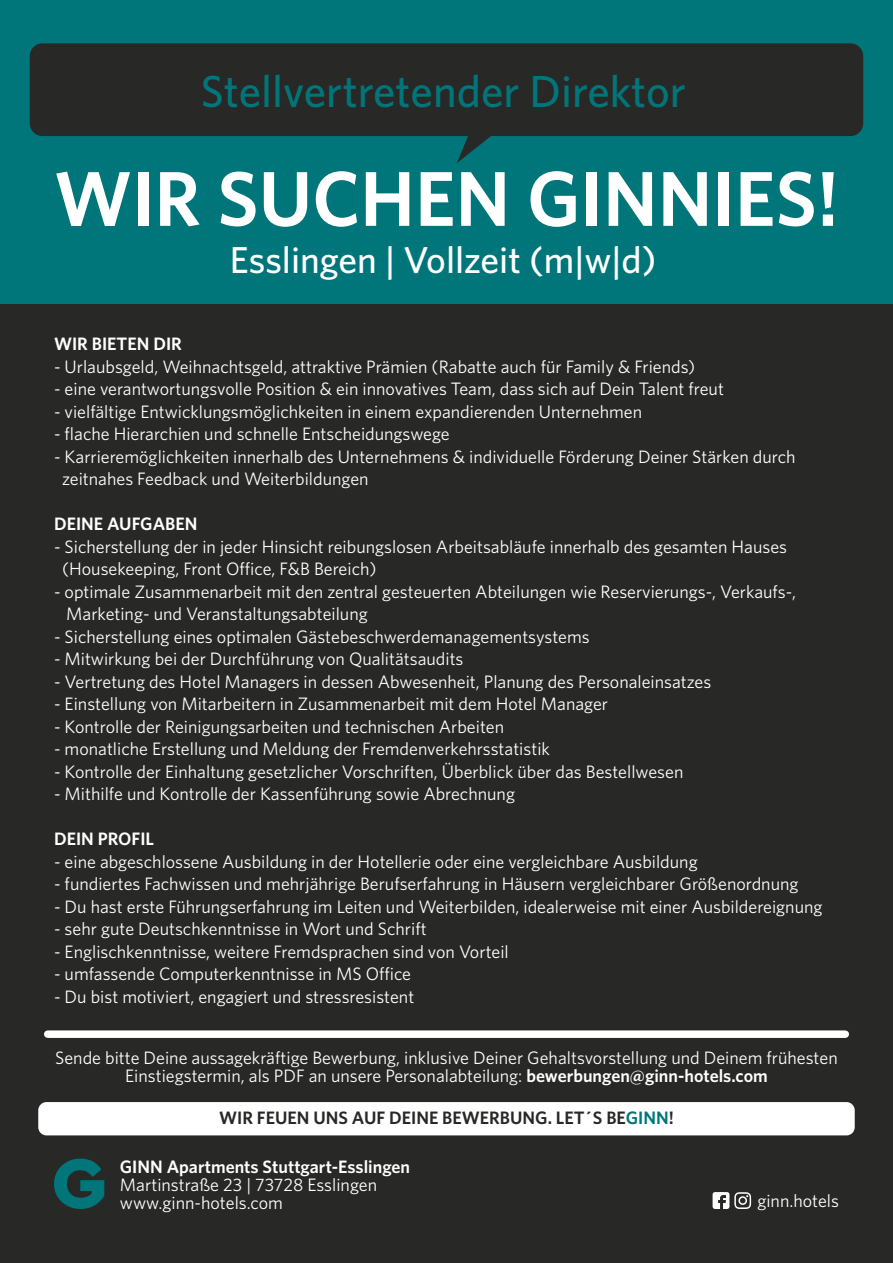
<style>
.page{position:relative;width:893px;height:1263px;background:#fff}
.page>*{position:absolute;margin:0;border:0;box-sizing:border-box;transform-origin:0 0}
.t1{font:600 77.85px "Whitney";color:#fff}
.t2{font:500 45px "Whitney";color:#00767a}
.t3{font:500 37.5px "Whitney";color:#fff}
.t4{font:18px/22.5px "Whitney";color:#fff}
.t5{font:600 18px "Whitney";color:#fff}
.t6{font:600 18px "Whitney";color:#282827}
.s1{font-weight:600}
.s2{color:#00767a}
</style>
<div class="page">
<div style="left:0;top:0;width:893px;height:304px;background:#00767a"></div>
<div style="left:0;top:304px;width:893px;height:959px;background:#282827"></div>
<div style="left:38px;top:1102px;width:817px;height:33px;background:#fff;border-radius:8px"></div>
<div style="left:30px;top:43px;width:833px;height:93px;background:#282827;border-radius:13px"></div>
<svg style="left:457px;top:136px;width:34px;height:27px"></svg>
<svg style="left:54px;top:1158px;width:50px;height:51px"></svg>
<div style="left:48px;top:1030px;width:797px;height:8px;background:#fff"></div>
<svg style="left:713px;top:1192px;width:38px;height:17px"></svg>
<h2 class="t2" style="left:201px;top:61px;width:487px">Stellvertretender Direktor</h2>
<h1 class="t1" style="left:54px;top:147px;width:786px">WIR SUCHEN GINNIES!</h1>
<h3 class="t3" style="left:230px;top:235px;width:428px">Esslingen | Vollzeit (m|w|d)</h3>
<p class="t5" style="left:54px;top:332px;width:129px">WIR BIETEN DIR</p>
<p class="t4" style="left:54px;top:355px;width:643px">- Urlaubsgeld, Weihnachtsgeld, attraktive Prämien (Rabatte auch für Family &amp; Friends)</p>
<p class="t4" style="left:54px;top:377px;width:671px">- eine verantwortungsvolle Position &amp; ein innovatives Team, dass sich auf Dein Talent freut</p>
<p class="t4" style="left:54px;top:400px;width:590px">- vielfältige Entwicklungsmöglichkeiten in einem expandierenden Unternehmen</p>
<p class="t4" style="left:54px;top:422px;width:397px">- flache Hierarchien und schnelle Entscheidungswege</p>
<p class="t4" style="left:62px;top:445px;width:735px;text-indent:-8px">- Karrieremöglichkeiten innerhalb des Unternehmens &amp; individuelle Förderung Deiner Stärken durch zeitnahes Feedback und Weiterbildungen</p>
<p class="t5" style="left:54px;top:512px;width:145px">DEINE AUFGABEN</p>
<p class="t4" style="left:62px;top:535px;width:726px;text-indent:-8px">- Sicherstellung der in jeder Hinsicht reibungslosen Arbeitsabläufe innerhalb des gesamten Hauses (Housekeeping, Front Office, F&amp;B Bereich)</p>
<p class="t4" style="left:66px;top:580px;width:731px;text-indent:-12px">- optimale Zusammenarbeit mit den zentral gesteuerten Abteilungen wie Reservierungs-, Verkaufs-,<br>Marketing- und Veranstaltungsabteilung</p>
<p class="t4" style="left:54px;top:625px;width:537px">- Sicherstellung eines optimalen Gästebeschwerdemanagementsystems</p>
<p class="t4" style="left:54px;top:647px;width:411px">- Mitwirkung bei der Durchführung von Qualitätsaudits</p>
<p class="t4" style="left:54px;top:670px;width:659px">- Vertretung des Hotel Managers in dessen Abwesenheit, Planung des Personaleinsatzes</p>
<p class="t4" style="left:54px;top:692px;width:556px">- Einstellung von Mitarbeitern in Zusammenarbeit mit dem Hotel Manager</p>
<p class="t4" style="left:54px;top:715px;width:452px">- Kontrolle der Reinigungsarbeiten und technischen Arbeiten</p>
<p class="t4" style="left:54px;top:737px;width:497px">- monatliche Erstellung und Meldung der Fremdenverkehrsstatistik</p>
<p class="t4" style="left:54px;top:760px;width:631px">- Kontrolle der Einhaltung gesetzlicher Vorschriften, Überblick über das Bestellwesen</p>
<p class="t4" style="left:54px;top:782px;width:462px">- Mithilfe und Kontrolle der Kassenführung sowie Abrechnung</p>
<p class="t5" style="left:54px;top:827px;width:102px">DEIN PROFIL</p>
<p class="t4" style="left:54px;top:850px;width:645px">- eine abgeschlossene Ausbildung in der Hotellerie oder eine vergleichbare Ausbildung</p>
<p class="t4" style="left:54px;top:872px;width:746px">- fundiertes Fachwissen und mehrjährige Berufserfahrung in Häusern vergleichbarer Größenordnung</p>
<p class="t4" style="left:54px;top:895px;width:770px">- Du hast erste Führungserfahrung im Leiten und Weiterbilden, idealerweise mit einer Ausbildereignung</p>
<p class="t4" style="left:54px;top:917px;width:374px">- sehr gute Deutschkenntnisse in Wort und Schrift</p>
<p class="t4" style="left:54px;top:940px;width:456px">- Englischkenntnisse, weitere Fremdsprachen sind von Vorteil</p>
<p class="t4" style="left:54px;top:962px;width:359px">- umfassende Computerkenntnisse in MS Office</p>
<p class="t4" style="left:54px;top:985px;width:362px">- Du bist motiviert, engagiert und stressresistent</p>
<p class="t4" style="left:55px;top:1049px;width:784px;line-height:18px;text-align:center">Sende bitte Deine aussagekräftige Bewerbung, inklusive Deiner Gehaltsvorstellung und Deinem frühesten<br>Einstiegstermin, als PDF an unsere Personalabteilung: <span class="s1">bewerbungen@ginn-hotels.com</span></p>
<p class="t6" style="left:219px;top:1105px;width:456px">WIR FEUEN UNS AUF DEINE BEWERBUNG. LET´S BE<span class="s2">GINN</span>!</p>
<p class="t5" style="left:120px;top:1155px;width:292px">GINN Apartments Stuttgart-Esslingen</p>
<p class="t4" style="left:120px;top:1175px;width:259px;line-height:18px">Martinstraße 23 | 73728 Esslingen www.ginn-hotels.com</p>
<p class="t4" style="left:757px;top:1189px;width:83px">ginn.hotels</p>
</div>
